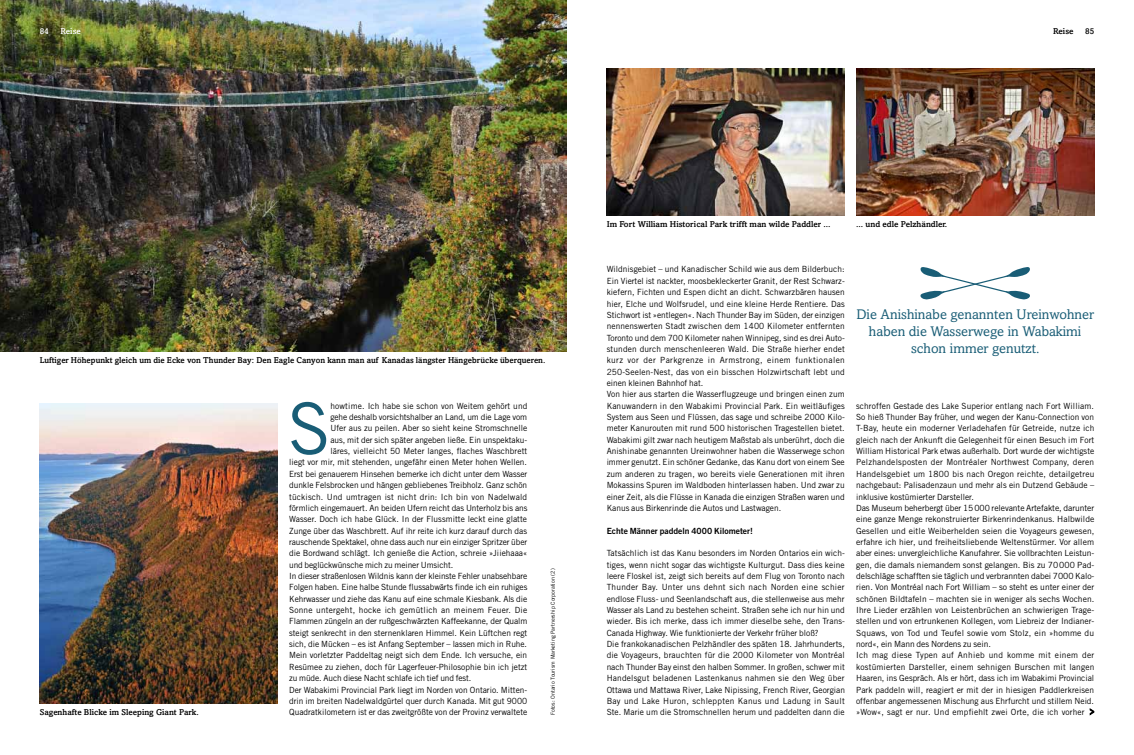
<style>
.page{position:relative;width:1134px;height:755px;background:#fff}
.page>*{position:absolute;margin:0;border:0;box-sizing:border-box;transform-origin:0 0}
._4S_Fließtext{font:71.3px "Trade Gothic LT Std";color:#195d76}
._4S_Quote{font:14px/17px "Amasis MT Std";color:#195d76;text-align:center}
._4S_Endzeichen{font:500 10.5px "Amasis MT Std";color:#000;scale:.65 1}
._4S_Fließtext-2{font:8.5px/11.3px "Trade Gothic LT Std";color:#000;text-align:justify}
._4S_BU{font:500 8.5px "Amasis MT Std";color:#000}
._4S_Fließtext-3{font:8.5px "Trade Gothic LT Std";letter-spacing:.02em;color:#000}
._4S_Fließtext-4{font:8.5px "Trade Gothic LT Std Bd 2";color:#000}
.t1{font:500 8.5px "Amasis MT Std";color:#fff}
._4S_Fotonachweis{font:5.5px "Trade Gothic LT Std";color:#000}
</style>
<div class="page">
<img style="left:40px;top:403px;width:238px;height:300px">
<img style="left:0;top:0;width:567px;height:351px">
<svg style="left:1089px;top:708px;width:5px;height:7px"></svg>
<img style="left:856px;top:68px;width:238px;height:147px">
<img style="left:607px;top:68px;width:238px;height:147px">
<svg style="left:920px;top:267px;width:110px;height:32px"></svg>
<p class="t1" style="left:40px;top:26px;width:11px">84</p>
<p class="t1" style="left:60px;top:26px;width:22px">Reise</p>
<p class="_4S_BU" style="left:1053px;top:26px;width:22px">Reise</p>
<p class="_4S_BU" style="left:1085px;top:26px;width:11px">85</p>
<p class="_4S_BU" style="left:607px;top:219px;width:225px">Im Fort William Historical Park trifft man wilde Paddler ...</p>
<p class="_4S_BU" style="left:856px;top:219px;width:93px">... und edle Pelzhändler.</p>
<p class="_4S_Fließtext-2" style="left:607px;top:263px;width:240px">Wildnisgebiet – und Kanadischer Schild wie aus dem Bilderbuch:<br>Ein Viertel ist nackter, moosbekleckerter Granit, der Rest Schwarz&shy;kiefern, Fichten und Espen dicht an dicht. Schwarzbären hausen hier, Elche und Wolfsrudel, und eine kleine Herde Rentiere. Das Stichwort ist »entlegen«. Nach Thunder Bay im Süden, der einzigen nennenswerten Stadt zwischen dem 1400 Kilometer entfernten Toronto und dem 700 Kilometer nahen Winnipeg, sind es drei Auto&shy;stunden durch menschenleeren Wald. Die Straße hierher endet kurz vor der Parkgrenze in Armstrong, einem funktionalen 250-Seelen-Nest, das von ein bisschen Holzwirtschaft lebt und einen kleinen Bahnhof hat.</p>
<p class="_4S_Fließtext-2" style="left:607px;top:388px;width:240px">Von hier aus starten die Wasserflugzeuge und bringen einen zum Kanuwandern in den Wabakimi Provincial Park. Ein weitläufiges System aus Seen und Flüssen, das sage und schreibe 2000 Kilo&shy;meter Kanurouten mit rund 500 historischen Tragestellen bietet.<br>Wabakimi gilt zwar nach heutigem Maßstab als unberührt, doch die Anishinabe genannten Ureinwohner haben die Wasserwege schon immer genutzt. Ein schöner Gedanke, das Kanu dort von einem See zum anderen zu tragen, wo bereits viele Generationen mit ihren Mokassins Spuren im Waldboden hinterlassen haben. Und zwar zu einer Zeit, als die Flüsse in Kanada die einzigen Straßen waren und Kanus aus Birkenrinde die Autos und Lastwagen.</p>
<p class="_4S_Fließtext-4" style="left:607px;top:525px;width:148px">Echte Männer paddeln 4000 Kilometer!</p>
<p class="_4S_Fließtext-2" style="left:607px;top:547px;width:240px">Tatsächlich ist das Kanu besonders im Norden Ontarios ein wich&shy;tiges, wenn nicht sogar das wichtigste Kulturgut. Dass dies keine leere Floskel ist, zeigt sich bereits auf dem Flug von Toronto nach Thunder Bay. Unter uns dehnt sich nach Norden eine schier endlose Fluss- und Seenlandschaft aus, die stellenweise aus mehr Wasser als Land zu bestehen scheint. Straßen sehe ich nur hin und wieder. Bis ich merke, dass ich immer dieselbe sehe, den Trans-Canada Highway. Wie funktionierte der Verkehr früher bloß?</p>
<p class="_4S_Fließtext-2" style="left:607px;top:638px;width:240px">Die frankokanadischen Pelzhändler des späten 18. Jahrhunderts, die Voyageurs, brauchten für die 2000 Kilometer von Montréal nach Thunder Bay einst den halben Sommer. In großen, schwer mit Handelsgut beladenen Lastenkanus nahmen sie den Weg über Ottawa und Mattawa River, Lake Nipissing, French River, Georgian Bay und Lake Huron, schleppten Kanus und Ladung in Sault Ste. Marie um die Stromschnellen herum und paddelten dann die</p>
<p class="_4S_Quote" style="left:856px;top:305px;width:239px">Die Anishinabe genannten Ureinwohner haben die Wasserwege in Wabakimi schon immer genutzt.</p>
<p class="_4S_BU" style="left:40px;top:355px;width:507px">Luftiger Höhepunkt gleich um die Ecke von Thunder Bay: Den Eagle Canyon kann man auf Kanadas längster Hängebrücke überqueren.</p>
<p class="_4S_Fließtext" style="left:288px;top:385px;width:44px">S</p>
<p class="_4S_Fließtext-2" style="left:330px;top:399px;width:198px">howtime. Ich habe sie schon von Weitem gehört und</p>
<p class="_4S_Fließtext-2" style="left:856px;top:399px;width:240px">schroffen Gestade des Lake Superior entlang nach Fort William.<br>So hieß Thunder Bay früher, und wegen der Kanu-Connection von T-Bay, heute ein moderner Verladehafen für Getreide, nutze ich gleich nach der Ankunft die Gelegenheit für einen Besuch im Fort William Historical Park etwas außerhalb. Dort wurde der wichtigste Pelzhandelsposten der Montréaler Northwest Company, deren Handelsgebiet um 1800 bis nach Oregon reichte, detailgetreu nachgebaut: Palisadenzaun und mehr als ein Dutzend Gebäude – inklusive kostümierter Darsteller.</p>
<p class="_4S_Fließtext-2" style="left:856px;top:501px;width:240px">Das Museum beherbergt über 15000 relevante Artefakte, darunter eine ganze Menge rekonstruierter Birkenrindenkanus. Halbwilde Gesellen und eitle Weiberhelden seien die Voyageurs gewesen, erfahre ich hier, und freiheitsliebende Weltenstürmer. Vor allem aber eines: unvergleichliche Kanufahrer. Sie vollbrachten Leistun&shy;gen, die damals niemandem sonst gelangen. Bis zu 70000 Pad&shy;delschläge schafften sie täglich und verbrannten dabei 7000 Kalo&shy;rien. Von Montréal nach Fort William – so steht es unter einer der schönen Bildtafeln – machten sie in weniger als sechs Wochen.<br>Ihre Lieder erzählen von Leistenbrüchen an schwierigen Trage&shy;stellen und von ertrunkenen Kollegen, vom Liebreiz der Indianer-Squaws, von Tod und Teufel sowie vom Stolz, ein »homme du nord«, ein Mann des Nordens zu sein.</p>
<p class="_4S_Fließtext-2" style="left:856px;top:649px;width:240px">Ich mag diese Typen auf Anhieb und komme mit einem der kostümierten Darsteller, einem sehnigen Burschen mit langen Haaren, ins Gespräch. Als er hört, dass ich im Wabakimi Provincial Park paddeln will, reagiert er mit der in hiesigen Paddlerkreisen offenbar angemessenen Mischung aus Ehrfurcht und stillem Neid. »Wow«, sagt er nur. Und empfiehlt zwei Orte, die ich vorher</p>
<p class="_4S_Fließtext-2" style="left:330px;top:411px;width:198px">gehe deshalb vorsichtshalber an Land, um die Lage vom</p>
<p class="_4S_Fließtext-2" style="left:330px;top:422px;width:198px">Ufer aus zu peilen. Aber so sieht keine Stromschnelle</p>
<p class="_4S_Fließtext-2" style="left:330px;top:433px;width:198px">aus, mit der sich später angeben ließe. Ein unspektaku-</p>
<p class="_4S_Fließtext-2" style="left:330px;top:445px;width:198px">läres, vielleicht 50 Meter langes, flaches Waschbrett</p>
<p class="_4S_Fließtext-2" style="left:289px;top:456px;width:239px">liegt vor mir, mit stehenden, ungefähr einen Meter hohen Wellen.</p>
<p class="_4S_Fließtext-2" style="left:289px;top:467px;width:240px">Erst bei genauerem Hinsehen bemerke ich dicht unter dem Wasser</p>
<p class="_4S_Fließtext-2" style="left:289px;top:479px;width:240px">dunkle Felsbrocken und hängen gebliebenes Treibholz. Ganz schön</p>
<p class="_4S_Fließtext-3" style="left:289px;top:491px;width:239px">tückisch. Und umtragen ist nicht drin: Ich bin von Nadelwald</p>
<p class="_4S_Fließtext-2" style="left:289px;top:501px;width:240px">förmlich eingemauert. An beiden Ufern reicht das Unterholz bis ans</p>
<p class="_4S_Fließtext-2" style="left:289px;top:513px;width:239px">Wasser. Doch ich habe Glück. In der Flussmitte leckt eine glatte</p>
<p class="_4S_Fließtext-2" style="left:289px;top:524px;width:239px">Zunge über das Waschbrett. Auf ihr reite ich kurz darauf durch das</p>
<p class="_4S_Fließtext-2" style="left:289px;top:535px;width:240px">rauschende Spektakel, ohne dass auch nur ein einziger Spritzer über</p>
<p class="_4S_Fließtext-2" style="left:289px;top:547px;width:240px">die Bordwand schlägt. Ich genieße die Action, schreie »Jiiehaaa«</p>
<p class="_4S_Fließtext-2" style="left:289px;top:558px;width:166px">und beglückwünsche mich zu meiner Umsicht.</p>
<p class="_4S_Fließtext-2" style="left:289px;top:569px;width:240px">In dieser straßenlosen Wildnis kann der kleinste Fehler unabsehbare Folgen haben. Eine halbe Stunde flussabwärts finde ich ein ruhiges Kehrwasser und ziehe das Kanu auf eine schmale Kiesbank. Als die Sonne untergeht, hocke ich gemütlich an meinem Feuer. Die Flammen züngeln an der rußgeschwärzten Kaffeekanne, der Qualm steigt senkrecht in den sternenklaren Himmel. Kein Lüftchen regt sich, die Mücken – es ist Anfang September – lassen mich in Ruhe.<br>Mein vorletzter Paddeltag neigt sich dem Ende. Ich versuche, ein Resümee zu ziehen, doch für Lagerfeuer-Philosophie bin ich jetzt zu müde. Auch diese Nacht schlafe ich tief und fest.</p>
<p class="_4S_Fließtext-2" style="left:289px;top:683px;width:240px">Der Wabakimi Provincial Park liegt im Norden von Ontario. Mitten&shy;drin im breiten Nadelwaldgürtel quer durch Kanada. Mit gut 9000<br>Quadratkilometern ist er das zweitgrößte von der Provinz verwaltete</p>
<p class="_4S_Fotonachweis" style="left:549px;top:714px;width:148px;rotate:-90deg">Fotos: Ontario Tourism Marketing Partnership Corporation (2)</p>
<p class="_4S_BU" style="left:40px;top:706px;width:161px">Sagenhafte Blicke im Sleeping Giant Park.</p>
<p class="_4S_Endzeichen" style="left:1090px;top:704px;width:9px">&gt;</p>
</div>
